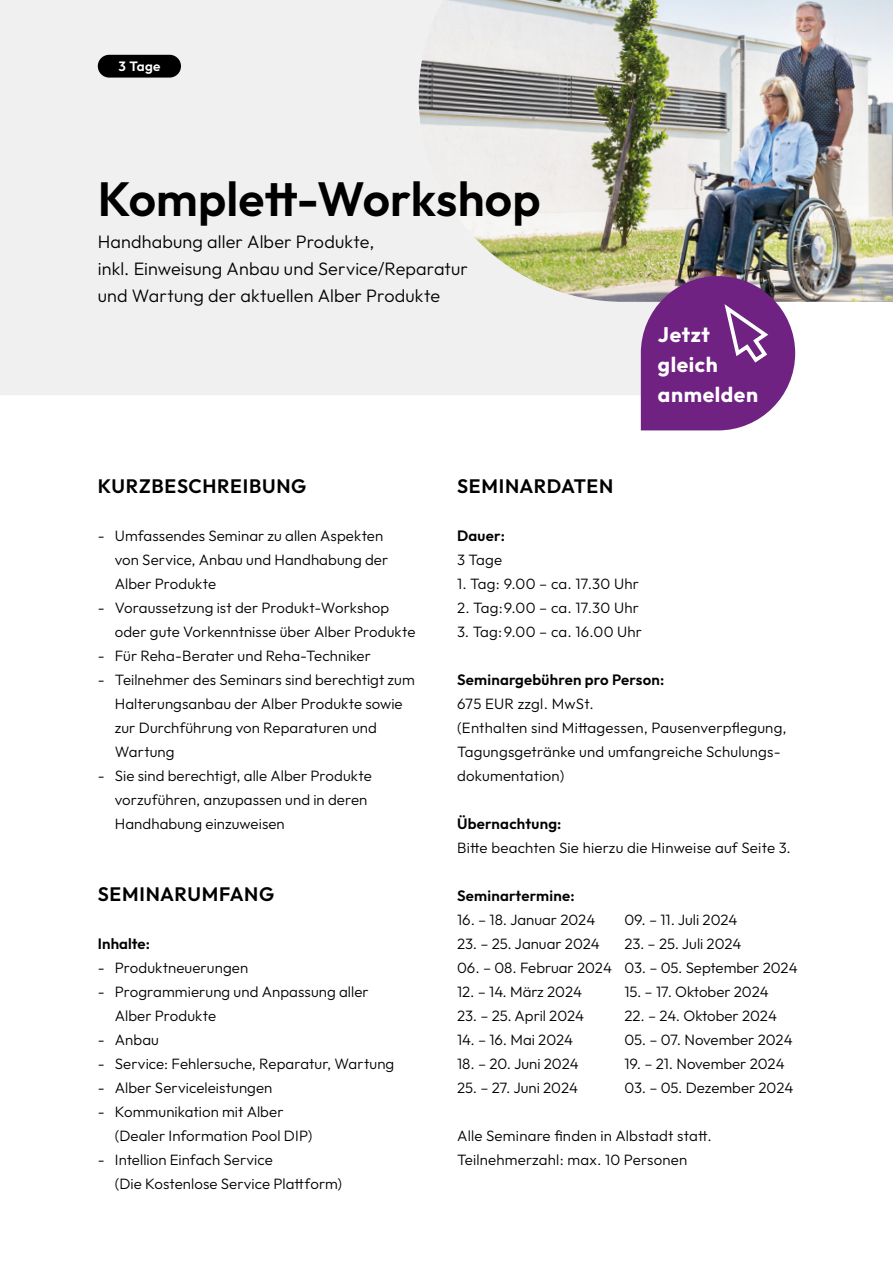
<style>
.page{position:relative;width:893px;height:1263px;background:#fff}
.page>*{position:absolute;margin:0;border:0;box-sizing:border-box;transform-origin:0 0}
.t1{font:600 48px "Outfit";letter-spacing:.005em;color:#000}
.t2{font:700 21px "Outfit";letter-spacing:.03em;color:#fff}
.t3{font:600 19.5px "Outfit";letter-spacing:.035em;color:#000}
.t4{font:300 18px/26.7px "Outfit";letter-spacing:.01em;color:#000}
.FLIESSTEXT_10_16{font:300 15px/24px "Outfit";letter-spacing:.005em;color:#000}
.t5{font:600 15px "Outfit";letter-spacing:.015em;color:#000}
.t6{font:600 13.5px "Outfit";color:#fff}
</style>
<div class="page">
<div style="left:0;top:0;width:641px;height:395px;background:#f0f0f0"></div>
<img style="left:419px;top:0;width:474px;height:302px">
<div style="left:98px;top:55px;width:83px;height:23px;background:#000;border-radius:11px"></div>
<svg style="left:641px;top:276px;width:154px;height:154px;background:#824290"></svg>
<p class="t6" style="left:118px;top:57px;width:44px">3 Tage</p>
<p class="t1" style="left:98px;top:169px;width:444px">Komplett-Workshop</p>
<p class="t4" style="left:98px;top:228px;width:372px">Handhabung aller Alber Produkte,<br>inkl. Einweisung Anbau und Service/Reparatur und Wartung der aktuellen Alber Produkte</p>
<p class="t2" style="left:658px;top:321px;width:53px">Jetzt</p>
<p class="t2" style="left:658px;top:351px;width:61px">gleich</p>
<p class="t2" style="left:658px;top:381px;width:102px">anmelden</p>
<p class="t3" style="left:98px;top:473px;width:210px">KURZBESCHREIBUNG</p>
<p class="FLIESSTEXT_10_16" style="left:115px;top:523px;width:275px;text-indent:-17px">- Umfassendes Seminar zu allen Aspekten von Service, Anbau und Handhabung der<br>Alber Produkte</p>
<p class="FLIESSTEXT_10_16" style="left:98px;top:595px;width:293px">- Voraussetzung ist der Produkt-Workshop</p>
<p class="FLIESSTEXT_10_16" style="left:115px;top:619px;width:302px">oder gute Vorkenntnisse über Alber Produkte</p>
<p class="FLIESSTEXT_10_16" style="left:98px;top:643px;width:275px">- Für Reha-Berater und Reha-Techniker</p>
<p class="FLIESSTEXT_10_16" style="left:98px;top:667px;width:319px;text-align:center">- Teilnehmer des Seminars sind berechtigt zum<br>Halterungsanbau der Alber Produkte sowie</p>
<p class="FLIESSTEXT_10_16" style="left:115px;top:715px;width:264px">zur Durchführung von Reparaturen und</p>
<p class="FLIESSTEXT_10_16" style="left:115px;top:739px;width:61px">Wartung</p>
<p class="FLIESSTEXT_10_16" style="left:115px;top:763px;width:258px;text-indent:-17px">- Sie sind berechtigt, alle Alber Produkte vorzuführen, anzupassen und in deren<br>Handhabung einzuweisen</p>
<p class="t3" style="left:98px;top:881px;width:178px">SEMINARUMFANG</p>
<p class="t5" style="left:98px;top:934px;width:54px">Inhalte:</p>
<p class="FLIESSTEXT_10_16" style="left:98px;top:955px;width:152px">- Produktneuerungen</p>
<p class="FLIESSTEXT_10_16" style="left:98px;top:979px;width:272px">- Programmierung und Anpassung aller</p>
<p class="FLIESSTEXT_10_16" style="left:115px;top:1003px;width:103px">Alber Produkte</p>
<p class="FLIESSTEXT_10_16" style="left:98px;top:1027px;width:63px">- Anbau</p>
<p class="FLIESSTEXT_10_16" style="left:98px;top:1051px;width:298px">- Service: Fehlersuche, Reparatur, Wartung</p>
<p class="FLIESSTEXT_10_16" style="left:98px;top:1075px;width:176px">- Alber Serviceleistungen</p>
<p class="FLIESSTEXT_10_16" style="left:98px;top:1099px;width:187px">- Kommunikation mit Alber</p>
<p class="FLIESSTEXT_10_16" style="left:115px;top:1123px;width:199px">(Dealer Information Pool DIP)</p>
<p class="FLIESSTEXT_10_16" style="left:98px;top:1147px;width:177px">- Intellion Einfach Service</p>
<p class="FLIESSTEXT_10_16" style="left:115px;top:1171px;width:229px">(Die Kostenlose Service Plattform)</p>
<p class="t3" style="left:457px;top:473px;width:158px">SEMINARDATEN</p>
<p class="t5" style="left:457px;top:526px;width:49px">Dauer:</p>
<p class="FLIESSTEXT_10_16" style="left:457px;top:547px;width:47px">3 Tage</p>
<p class="FLIESSTEXT_10_16" style="left:457px;top:571px;width:183px">1. Tag: 9.00 – ca. 17.30 Uhr</p>
<p class="FLIESSTEXT_10_16" style="left:457px;top:595px;width:183px">2. Tag:9.00 – ca. 17.30 Uhr</p>
<p class="FLIESSTEXT_10_16" style="left:457px;top:619px;width:187px">3. Tag:9.00 – ca. 16.00 Uhr</p>
<p class="t5" style="left:457px;top:670px;width:209px">Seminargebühren pro Person:</p>
<p class="FLIESSTEXT_10_16" style="left:457px;top:691px;width:138px">675 EUR zzgl. MwSt.</p>
<p class="FLIESSTEXT_10_16" style="left:457px;top:715px;width:331px">(Enthalten sind Mittagessen, Pausenverpflegung,<br>Tagungsgetränke und umfangreiche Schulungs-</p>
<p class="FLIESSTEXT_10_16" style="left:457px;top:763px;width:109px">dokumentation)</p>
<p class="t5" style="left:457px;top:814px;width:106px">Übernachtung:</p>
<p class="FLIESSTEXT_10_16" style="left:457px;top:835px;width:335px">Bitte beachten Sie hierzu die Hinweise auf Seite 3.</p>
<p class="t5" style="left:457px;top:886px;width:119px">Seminartermine:</p>
<p class="FLIESSTEXT_10_16" style="left:457px;top:907px;width:140px">16. – 18. Januar 2024</p>
<p class="FLIESSTEXT_10_16" style="left:457px;top:931px;width:144px">23. – 25. Januar 2024</p>
<p class="FLIESSTEXT_10_16" style="left:457px;top:955px;width:156px">06. – 08. Februar 2024</p>
<p class="FLIESSTEXT_10_16" style="left:457px;top:979px;width:126px">12. – 14. März 2024</p>
<p class="FLIESSTEXT_10_16" style="left:457px;top:1003px;width:129px">23. – 25. April 2024</p>
<p class="FLIESSTEXT_10_16" style="left:457px;top:1027px;width:118px">14. – 16. Mai 2024</p>
<p class="FLIESSTEXT_10_16" style="left:457px;top:1051px;width:123px">18. – 20. Juni 2024</p>
<p class="FLIESSTEXT_10_16" style="left:457px;top:1075px;width:123px">25. – 27. Juni 2024</p>
<p class="FLIESSTEXT_10_16" style="left:457px;top:1123px;width:256px">Alle Seminare finden in Albstadt statt.</p>
<p class="FLIESSTEXT_10_16" style="left:457px;top:1147px;width:232px">Teilnehmerzahl: max. 10 Personen</p>
<p class="FLIESSTEXT_10_16" style="left:624px;top:907px;width:115px">09. – 11. Juli 2024</p>
<p class="FLIESSTEXT_10_16" style="left:624px;top:931px;width:119px">23. – 25. Juli 2024</p>
<p class="FLIESSTEXT_10_16" style="left:624px;top:955px;width:175px">03. – 05. September 2024</p>
<p class="FLIESSTEXT_10_16" style="left:624px;top:979px;width:146px">15. – 17. Oktober 2024</p>
<p class="FLIESSTEXT_10_16" style="left:624px;top:1003px;width:154px">22. – 24. Oktober 2024</p>
<p class="FLIESSTEXT_10_16" style="left:624px;top:1027px;width:170px">05. – 07. November 2024</p>
<p class="FLIESSTEXT_10_16" style="left:624px;top:1051px;width:162px">19. – 21. November 2024</p>
<p class="FLIESSTEXT_10_16" style="left:624px;top:1075px;width:171px">03. – 05. Dezember 2024</p>
</div>
